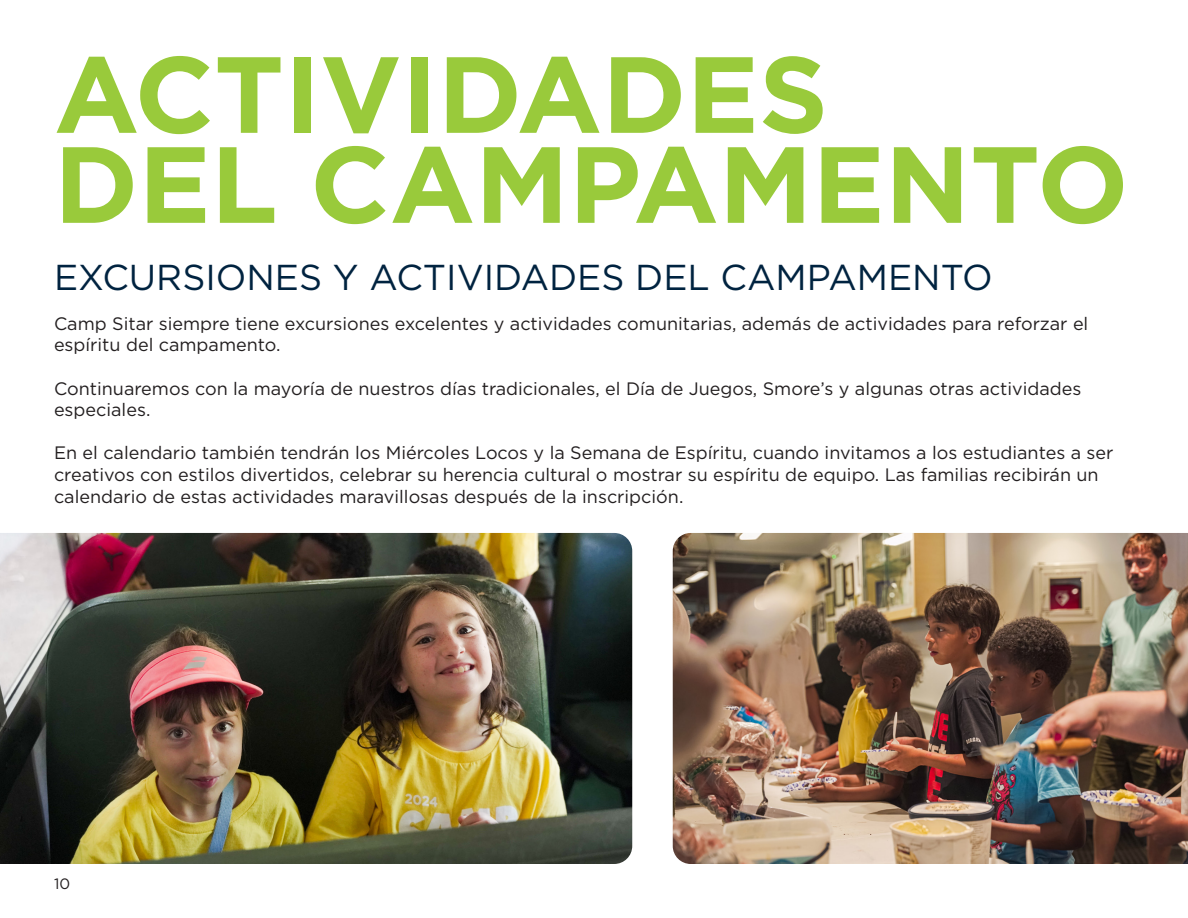
<style>
.page{position:relative;width:1188px;height:918px;background:#fff}
.page>*{position:absolute;margin:0;border:0;box-sizing:border-box;transform-origin:0 0}
.Basic_10pt_Gotham_Book_Copy{font:700 108px "Gotham";color:#99ca3b}
.Basic_10pt_Gotham_Book_Copy-2{font:36px "Gotham";color:#002340}
.Basic_10pt_Gotham_Book_Copy-3{font:18px/21.6px "Gotham";color:#231f20}
.t1{font:15px "Gotham";color:#231f20}
</style>
<div class="page">
<img style="left:673px;top:533px;width:515px;height:331px">
<img style="left:0;top:533px;width:632px;height:331px">
<p class="Basic_10pt_Gotham_Book_Copy" style="left:54px;top:32px;width:776px">ACTIVIDADES</p>
<p class="Basic_10pt_Gotham_Book_Copy" style="left:54px;top:122px;width:1076px">DEL CAMPAMENTO</p>
<p class="Basic_10pt_Gotham_Book_Copy-2" style="left:54px;top:254px;width:940px">EXCURSIONES Y ACTIVIDADES DEL CAMPAMENTO</p>
<p class="Basic_10pt_Gotham_Book_Copy-3" style="left:54px;top:312px;width:1036px">Camp Sitar siempre tiene excursiones excelentes y actividades comunitarias, además de actividades para reforzar el espíritu del campamento.</p>
<p class="Basic_10pt_Gotham_Book_Copy-3" style="left:54px;top:377px;width:1029px">Continuaremos con la mayoría de nuestros días tradicionales, el Día de Juegos, Smore’s y algunas otras actividades especiales.</p>
<p class="Basic_10pt_Gotham_Book_Copy-3" style="left:54px;top:442px;width:1061px">En el calendario también tendrán los Miércoles Locos y la Semana de Espíritu, cuando invitamos a los estudiantes a ser creativos con estilos divertidos, celebrar su herencia cultural o mostrar su espíritu de equipo. Las familias recibirán un calendario de estas actividades maravillosas después de la inscripción.</p>
<p class="t1" style="left:54px;top:874px;width:18px">10</p>
</div>
